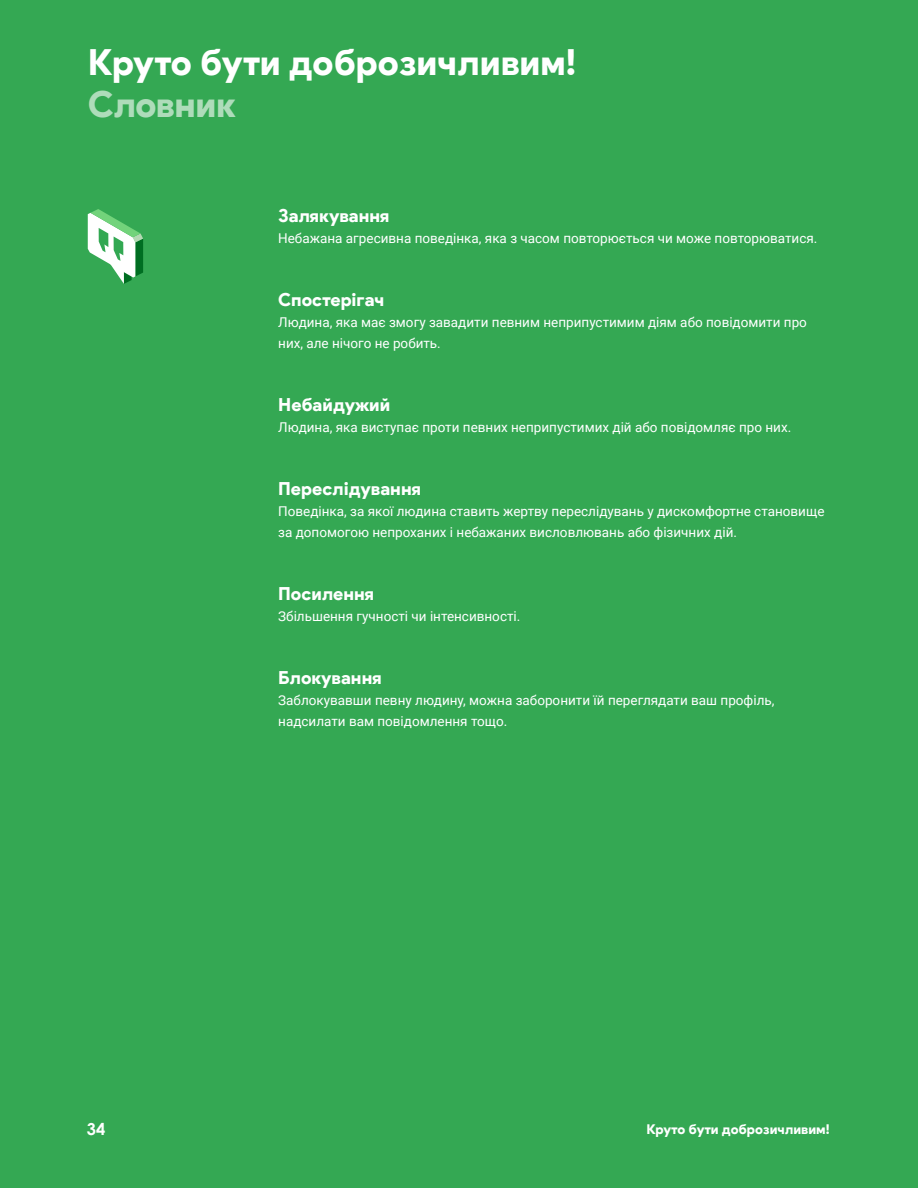
<style>
.page{position:relative;width:918px;height:1188px;background:#34a853}
.page>*{position:absolute;margin:0;border:0;box-sizing:border-box;transform-origin:0 0}
.t1{font:900 36px/42px "Product Sans";color:#fff}
.t2{font:900 18px "Product Sans";color:#fff}
.t3{font:700 16.5px "Century Gothic";color:#fff}
.t4{font:13.5px/21px "Roboto";color:#fff}
.t5{font:900 13.5px "Product Sans";color:#fff}
.s1{color:#aedcba}
</style>
<div class="page">
<svg style="left:88px;top:209px;width:55px;height:75px"></svg>
<p class="t1" style="left:88px;top:42px;width:490px">Круто бути доброзичливим!<br><span class="s1">Словник</span></p>
<p class="t2" style="left:278px;top:205px;width:113px">Залякування</p>
<p class="t4" style="left:278px;top:227px;width:541px">Небажана агресивна поведінка, яка з часом повторюється чи може повторюватися.</p>
<p class="t2" style="left:278px;top:289px;width:108px">Спостерігач</p>
<p class="t4" style="left:278px;top:311px;width:530px">Людина, яка має змогу завадити певним неприпустимим діям або повідомити про них, але нічого не робить.</p>
<p class="t2" style="left:278px;top:394px;width:114px">Небайдужий</p>
<p class="t4" style="left:278px;top:416px;width:515px">Людина, яка виступає проти певних неприпустимих дій або повідомляє про них.</p>
<p class="t2" style="left:278px;top:478px;width:144px">Переслідування</p>
<p class="t4" style="left:278px;top:500px;width:548px">Поведінка, за якої людина ставить жертву переслідувань у дискомфортне становище за допомогою непроханих і небажаних висловлювань або фізичних дій.</p>
<p class="t2" style="left:278px;top:583px;width:97px">Посилення</p>
<p class="t4" style="left:278px;top:605px;width:244px">Збільшення гучності чи інтенсивності.</p>
<p class="t3" style="left:87px;top:1116px;width:20px">34</p>
<p class="t2" style="left:278px;top:667px;width:105px">Блокування</p>
<p class="t4" style="left:278px;top:689px;width:498px">Заблокувавши певну людину, можна заборонити їй переглядати ваш профіль, надсилати вам повідомлення тощо.</p>
<p class="t5" style="left:646px;top:1121px;width:185px">Круто бути доброзичливим!</p>
</div>
